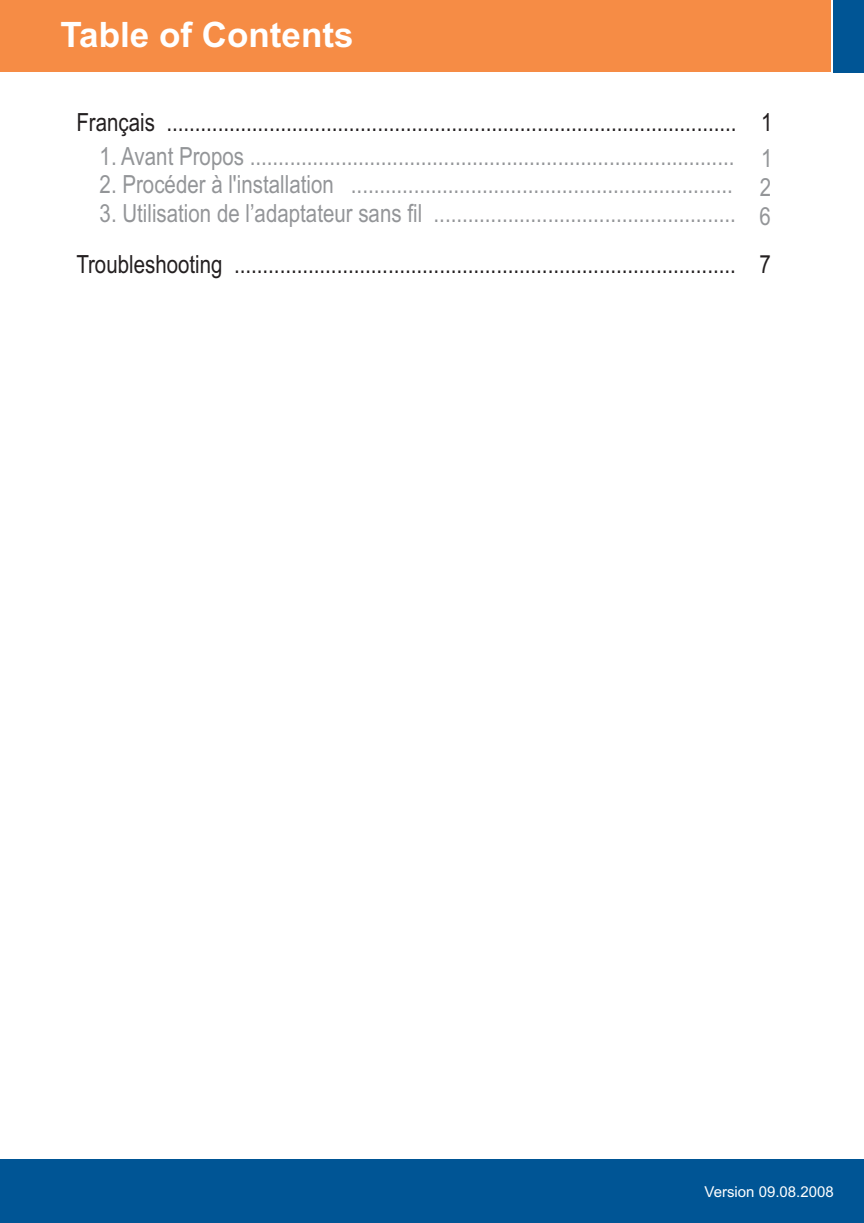
<style>
.page{position:relative;width:864px;height:1223px;background:#fff}
.page>*{position:absolute;margin:0;border:0;box-sizing:border-box;transform-origin:0 0}
.t1{font:700 35px "Arial";color:#fff}
.t2{font:25px/28.8px "Arial Narrow";color:#939598;text-align:justify}
.t3{font:25px "Arial Narrow";color:#231f20}
.t4{font:15px "Arial";color:#fff}
</style>
<div class="page">
<div style="left:0;top:1159px;width:864px;height:64px;background:#005595"></div>
<div style="left:0;top:0;width:831px;height:72px;background:#f68c45"></div>
<div style="left:833px;top:0;width:31px;height:72px;background:#005595"></div>
<h1 class="t1" style="left:60px;top:22px;width:294px">Table of Contents</h1>
<p class="t3" style="left:76px;top:113px;width:661px">Français ....................................................................................................</p>
<p class="t2" style="left:100px;top:144px;width:636px">1. Avant Propos .....................................................................................</p>
<p class="t2" style="left:100px;top:173px;width:635px">2. Procéder à l'installation ...................................................................</p>
<p class="t2" style="left:100px;top:201px;width:637px">3. Utilisation de l’adaptateur sans fil .....................................................</p>
<p class="t3" style="left:76px;top:255px;width:661px">Troubleshooting ........................................................................................</p>
<p class="t3" style="left:761px;top:113px;width:13px">1</p>
<p class="t2" style="left:759px;top:146px;width:14px">1<br>2<br>6</p>
<p class="t3" style="left:759px;top:255px;width:13px">7</p>
<p class="t4" style="left:704px;top:1186px;width:131px">Version 09.08.2008</p>
</div>
